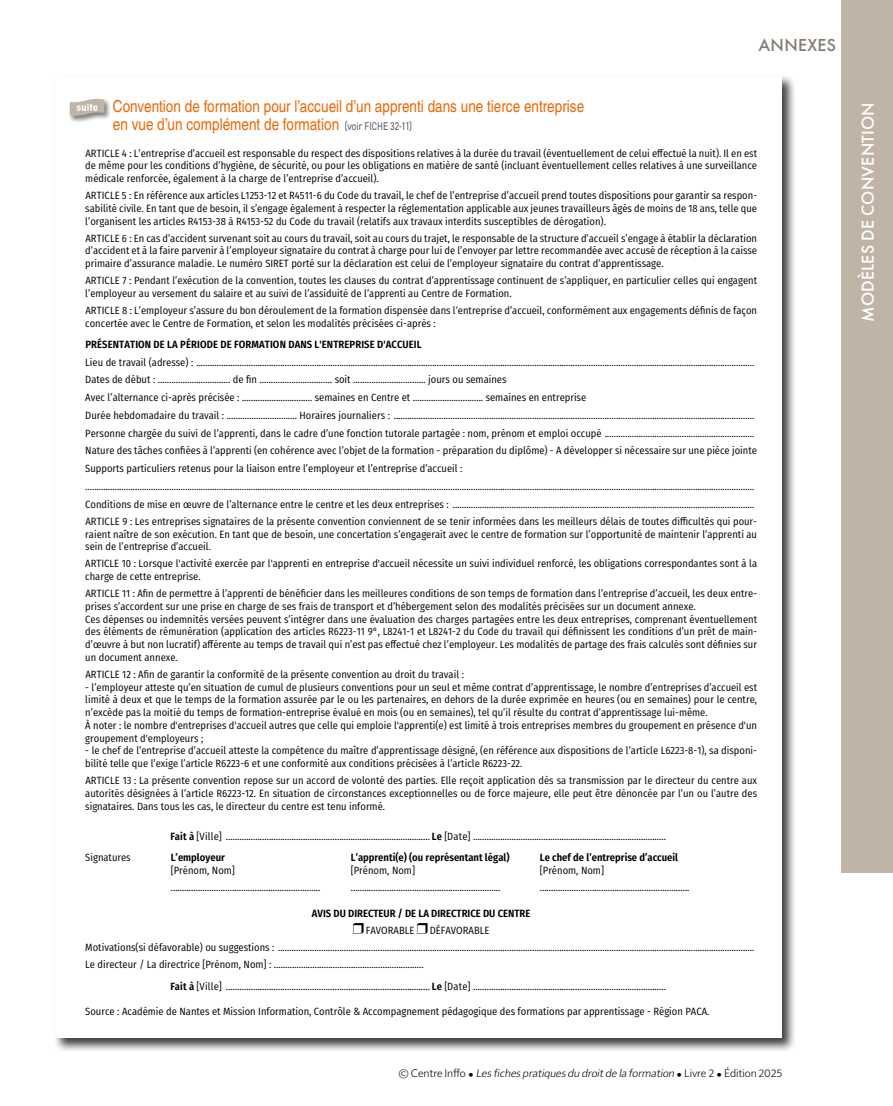
<style>
.page{position:relative;width:893px;height:1106px;background:#fff}
.page>*{position:absolute;margin:0;border:0;box-sizing:border-box;transform-origin:0 0}
.t1{font:500 18px "Futura PT";letter-spacing:.01em;color:#fff}
.t2{font:500 18px "Futura PT";letter-spacing:.015em;color:#847c73}
.t3{font:16.5px/18px "Nimbus San Con L";color:#ec6500}
.t4{font:italic 300 11.25px "Solitaire MVB Pro";color:#000}
.t5{font:10.5px/12.8px "Fira Sans Condensed";color:#000}
.t6{font:10.5px "Fira Sans Condensed";letter-spacing:.02em;color:#000}
.t7{font:600 10.5px "Fira Sans Condensed";color:#000}
.s1{font-family:"DIN2014";font-size:11.25px;color:#565655}
.s2{font-weight:600}
.s3{font-style:normal}
.s4{font-style:normal;font-size:15px}
</style>
<div class="page">
<div style="left:54px;top:75px;width:742px;height:976px;background:#000;opacity:.75"></div>
<div style="left:56px;top:77px;width:726px;height:960px;background:#fff"></div>
<div style="left:842px;top:0;width:51px;height:872px;background:#c0b4a7"></div>
<div style="left:69px;top:98px;width:42px;height:24px;background:#000;opacity:.5"></div>
<svg style="left:70px;top:98px;width:34px;height:19px"></svg>
<svg style="left:353px;top:923px;width:11px;height:10px"></svg>
<svg style="left:417px;top:923px;width:11px;height:10px"></svg>
<h1 class="t2" style="left:758px;top:34px;width:79px">ANNEXES</h1>
<h2 class="t3" style="left:113px;top:96px;width:473px">Convention de formation pour l’accueil d’un apprenti dans une tierce entreprise en vue d’un complément de formation <span class="s1">(voir FICHE 32-11)</span></h2>
<p class="t5" style="left:85px;top:146px;width:673px;text-align:justify">ARTICLE 4 : L’entreprise d’accueil est responsable du respect des dispositions relatives à la durée du travail (éventuellement de celui effectué la nuit). Il en est de même pour les conditions d’hygiène, de sécurité, ou pour les obligations en matière de santé (incluant éventuellement celles relatives à une surveillance médicale renforcée, également à la charge de l’entreprise d’accueil).</p>
<p class="t5" style="left:85px;top:189px;width:673px;text-align:justify">ARTICLE 5 : En référence aux articles L1253-12 et R4511-6 du Code du travail, le chef de l’entreprise d’accueil prend toutes dispositions pour garantir sa respon&shy;sabilité civile. En tant que de besoin, il s’engage également à respecter la réglementation applicable aux jeunes travailleurs âgés de moins de 18 ans, telle que l’organisent les articles R4153-38 à R4153-52 du Code du travail (relatifs aux travaux interdits susceptibles de dérogation).</p>
<p class="t5" style="left:85px;top:231px;width:673px;text-align:justify">ARTICLE 6 : En cas d’accident survenant soit au cours du travail, soit au cours du trajet, le responsable de la structure d’accueil s’engage à établir la déclaration d’accident et à la faire parvenir à l’employeur signataire du contrat à charge pour lui de l’envoyer par lettre recommandée avec accusé de réception à la caisse primaire d’assurance maladie. Le numéro SIRET porté sur la déclaration est celui de l’employeur signataire du contrat d’apprentissage.</p>
<p class="t5" style="left:85px;top:274px;width:673px">ARTICLE 7 : Pendant l’exécution de la convention, toutes les clauses du contrat d’apprentissage continuent de s’appliquer, en particulier celles qui engagent l’employeur au versement du salaire et au suivi de l’assiduité de l’apprenti au Centre de Formation.</p>
<p class="t5" style="left:85px;top:303px;width:673px">ARTICLE 8 : L’employeur s’assure du bon déroulement de la formation dispensée dans l‘entreprise d’accueil, conformément aux engagements définis de façon concertée avec le Centre de Formation, et selon les modalités précisées ci-après :</p>
<p class="t7" style="left:85px;top:335px;width:338px">PRÉSENTATION DE LA PÉRIODE DE FORMATION DANS L'ENTREPRISE D'ACCUEIL</p>
<p class="t5" style="left:85px;top:353px;width:673px;line-height:17.7px">Lieu de travail (adresse) : ......................................................................................................................................................................................................................................................<br>Dates de début : ................................ de fin ................................ soit ................................ jours ou semaines<br>Avec l’alternance ci-après précisée : ............................... semaines en Centre et ............................... semaines en entreprise<br>Durée hebdomadaire du travail : ............................... Horaires journaliers : ...............................................................................................................................................................<br>Personne chargée du suivi de l’apprenti, dans le cadre d’une fonction tutorale partagée : nom, prénom et emploi occupé ..................................................................<br>Nature des tâches confiées à l’apprenti (en cohérence avec l’objet de la formation - préparation du diplôme) - A développer si nécessaire sur une pièce jointe Supports particuliers retenus pour la liaison entre l’employeur et l’entreprise d’accueil : .......................................................................................................................................................................................................................................................................................................<br>Conditions de mise en œuvre de l’alternance entre le centre et les deux entreprises : .....................................................................................................................................<br>ARTICLE 9 : Les entreprises signataires de la présente convention conviennent de se tenir informées dans les meilleurs délais de toutes difficultés qui pour-</p>
<p class="t5" style="left:85px;top:527px;width:673px">raient naître de son exécution. En tant que de besoin, une concertation s’engagerait avec le centre de formation sur l’opportunité de maintenir l’apprenti au sein de l’entreprise d’accueil.</p>
<p class="t5" style="left:85px;top:557px;width:673px">ARTICLE 10 : Lorsque l'activité exercée par l'apprenti en entreprise d'accueil nécessite un suivi individuel renforcé, les obligations correspondantes sont à la charge de cette entreprise.</p>
<p class="t5" style="left:85px;top:586px;width:673px">ARTICLE 11 : Afin de permettre à l’apprenti de bénéficier dans les meilleures conditions de son temps de formation dans l’entreprise d’accueil, les deux entre&shy;prises s’accordent sur une prise en charge de ses frais de transport et d’hébergement selon des modalités précisées sur un document annexe.<br>Ces dépenses ou indemnités versées peuvent s’intégrer dans une évaluation des charges partagées entre les deux entreprises, comprenant éventuellement des éléments de rémunération (application des articles R6223-11 9°, L8241-1 et L8241-2 du Code du travail qui définissent les conditions d’un prêt de main&shy;d’œuvre à but non lucratif) afférente au temps de travail qui n’est pas effectué chez l’employeur. Les modalités de partage des frais calculés sont définies sur un document annexe.</p>
<p class="t5" style="left:85px;top:667px;width:380px">ARTICLE 12 : Afin de garantir la conformité de la présente convention au droit du travail :</p>
<p class="t5" style="left:85px;top:680px;width:673px">- l’employeur atteste qu’en situation de cumul de plusieurs conventions pour un seul et même contrat d’apprentissage, le nombre d’entreprises d’accueil est limité à deux et que le temps de la formation assurée par le ou les partenaires, en dehors de la durée exprimée en heures (ou en semaines) pour le centre, n’excède pas la moitié du temps de formation-entreprise évalué en mois (ou en semaines), tel qu’il résulte du contrat d’apprentissage lui-même.<br>À noter : le nombre d'entreprises d'accueil autres que celle qui emploie l'apprenti(e) est limité à trois entreprises membres du groupement en présence d'un groupement d'employeurs ;</p>
<p class="t5" style="left:85px;top:744px;width:673px">- le chef de l’entreprise d’accueil atteste la compétence du maître d’apprentissage désigné, (en référence aux dispositions de l’article L6223-8-1), sa disponi&shy;bilité telle que l’exige l’article R6223-6 et une conformité aux conditions précisées à l’article R6223-22.</p>
<p class="t5" style="left:85px;top:773px;width:673px;text-align:justify">ARTICLE 13 : La présente convention repose sur un accord de volonté des parties. Elle reçoit application dès sa transmission par le directeur du centre aux autorités désignées à l’article R6223-12. En situation de circonstances exceptionnelles ou de force majeure, elle peut être dénoncée par l’un ou l’autre des signataires. Dans tous les cas, le directeur du centre est tenu informé.</p>
<p class="t6" style="left:170px;top:828px;width:497px"><span class="s2">Fait à</span> [Ville] .......................................................................................... <span class="s2">Le</span> [Date] .....................................................................................</p>
<p class="t5" style="left:85px;top:851px;width:47px">Signatures</p>
<p class="t7" style="left:171px;top:849px;width:56px">L’employeur</p>
<p class="t7" style="left:351px;top:849px;width:160px">L’apprenti(e) (ou représentant légal)</p>
<p class="t7" style="left:540px;top:849px;width:140px">Le chef de l’entreprise d’accueil</p>
<p class="t5" style="left:171px;top:863px;width:66px">[Prénom, Nom]</p>
<p class="t5" style="left:351px;top:863px;width:66px">[Prénom, Nom]</p>
<p class="t5" style="left:540px;top:863px;width:66px">[Prénom, Nom]</p>
<p class="t5" style="left:171px;top:880px;width:151px">..................................................................</p>
<p class="t5" style="left:351px;top:880px;width:151px">..................................................................</p>
<p class="t5" style="left:540px;top:880px;width:151px">..................................................................</p>
<p class="t7" style="left:312px;top:904px;width:220px">AVIS DU DIRECTEUR / DE LA DIRECTRICE DU CENTRE</p>
<p class="t5" style="left:366px;top:923px;width:50px">FAVORABLE</p>
<p class="t5" style="left:85px;top:921px;width:671px;line-height:17px;text-indent:344px">DÉFAVORABLE<br>Motivations(si défavorable) ou suggestions : ..................................................................................................................................................................................................................<br>Le directeur / La directrice [Prénom, Nom] : ..................................................................</p>
<p class="t6" style="left:170px;top:978px;width:497px"><span class="s2">Fait à</span> [Ville] .......................................................................................... <span class="s2">Le</span> [Date] .....................................................................................</p>
<p class="t5" style="left:85px;top:1005px;width:626px">Source : Académie de Nantes et Mission Information, Contrôle &amp; Accompagnement pédagogique des formations par apprentissage - Région PACA.</p>
<p class="t4" style="left:399px;top:1065px;width:385px"><span class="s3">© C e n t re I n ffo</span> <span class="s4">•</span> Lesfichespratiquesdu droitde la formation <span class="s4">•</span> <span class="s3">L i v re 2</span> <span class="s4">•</span> <span class="s3">É d i t i o n 2 0 2 5</span></p>
<h1 class="t1" style="left:857px;top:322px;width:221px;rotate:-90deg">MODÈLES DE CONVENTION</h1>
</div>
